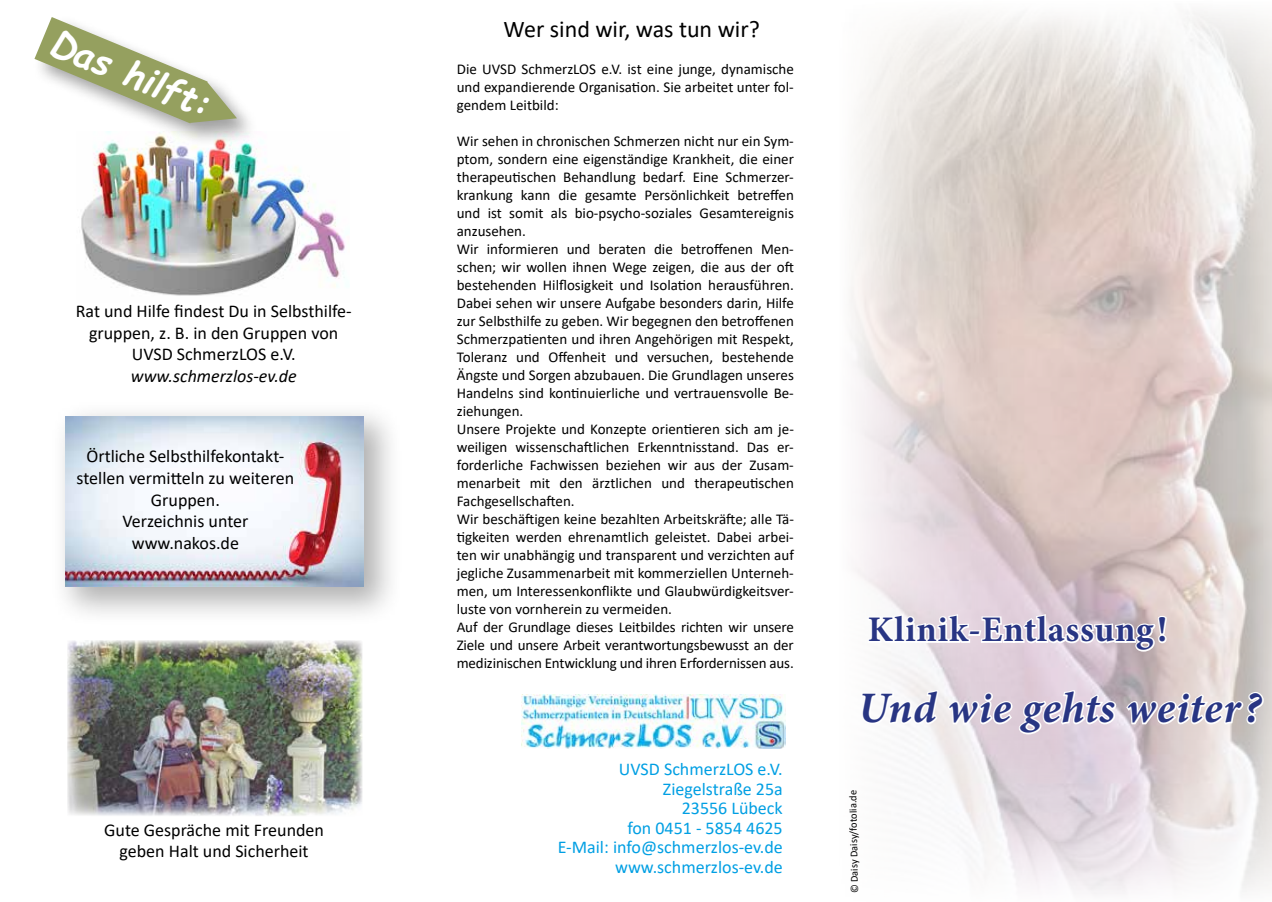
<style>
.page{position:relative;width:1272px;height:902px;background:#fff}
.page>*{position:absolute;margin:0;border:0;box-sizing:border-box;transform-origin:0 0}
.t1{font:italic 700 43.5px "Minion Pro";letter-spacing:.02em;color:#283583}
.t2{font:700 36px "Minion Pro";letter-spacing:.02em;color:#283583}
.t3{font:italic 700 36px "Comic Sans MS";color:#fff}
.t4{font:24px "Calibri";color:#000}
.t5{font:18px/21.6px "Calibri";color:#000;text-align:center}
.t6{font:18px/19.5px "Calibri";color:#009fe3;text-align:right}
.t7{font:italic 18px "Calibri";color:#000}
.t8{font:15px/18px "Calibri";color:#000;text-align:justify}
.t9{font:10.5px "Calibri";color:#000}
</style>
<div class="page">
<img style="left:850px;top:12px;width:421px;height:882px">
<img style="left:521px;top:694px;width:264px;height:54px">
<svg style="left:866px;top:612px;width:302px;height:68px"></svg>
<svg style="left:859px;top:688px;width:80px;height:38px"></svg>
<svg style="left:945px;top:688px;width:172px;height:47px"></svg>
<svg style="left:1124px;top:690px;width:141px;height:36px"></svg>
<img style="left:81px;top:147px;width:264px;height:149px">
<div style="left:32px;top:15px;width:228px;height:132px;background:#000;opacity:.37"></div>
<svg style="left:34px;top:17px;width:203px;height:106px"></svg>
<div style="left:50px;top:400px;width:353px;height:226px;background:#000;opacity:.31"></div>
<img style="left:66px;top:416px;width:297px;height:170px">
<img style="left:67px;top:640px;width:295px;height:176px">
<h2 class="t3" style="left:63px;top:15px;width:172px;rotate:23deg">Das hilft:</h2>
<p class="t5" style="left:76px;top:300px;width:277px">Rat und Hilfe findest Du in Selbsthilfe&shy;gruppen, z. B. in den Gruppen von<br>UVSD SchmerzLOS e.V.</p>
<p class="t7" style="left:131px;top:363px;width:167px">www.schmerzlos-ev.de</p>
<p class="t5" style="left:77px;top:445px;width:219px">Örtliche Selbsthilfekontakt&shy;stellen vermitteln zu weiteren<br>Gruppen.<br>Verzeichnis unter www.nakos.de</p>
<p class="t5" style="left:104px;top:818px;width:221px">Gute Gespräche mit Freunden geben Halt und Sicherheit</p>
<h3 class="t4" style="left:503px;top:13px;width:258px">Wer sind wir, was tun wir?</h3>
<p class="t8" style="left:457px;top:60px;width:338px">Die UVSD SchmerzLOS e.V. ist eine junge, dynamische und expandierende Organisation. Sie arbeitet unter fol&shy;gendem Leitbild:</p>
<p class="t8" style="left:457px;top:132px;width:338px;text-align:left">Wir sehen in chronischen Schmerzen nicht nur ein Sym&shy;ptom, sondern eine eigenständige Krankheit, die einer therapeutischen Behandlung bedarf. Eine Schmerzer&shy;krankung kann die gesamte Persönlichkeit betreffen und ist somit als bio-psycho-soziales Gesamtereignis anzusehen.<br>Wir informieren und beraten die betroffenen Men&shy;schen; wir wollen ihnen Wege zeigen, die aus der oft bestehenden Hilflosigkeit und Isolation herausführen.<br>Dabei sehen wir unsere Aufgabe besonders darin, Hilfe zur Selbsthilfe zu geben. Wir begegnen den betroffenen Schmerzpatienten und ihren Angehörigen mit Respekt, Toleranz und Offenheit und versuchen, bestehende Ängste und Sorgen abzubauen. Die Grundlagen unseres Handelns sind kontinuierliche und vertrauensvolle Be&shy;ziehungen.<br>Unsere Projekte und Konzepte orientieren sich am je&shy;weiligen wissenschaftlichen Erkenntnisstand. Das er&shy;forderliche Fachwissen beziehen wir aus der Zusam&shy;menarbeit mit den ärztlichen und therapeutischen Fachgesellschaften.<br>Wir beschäftigen keine bezahlten Arbeitskräfte; alle Tä&shy;tigkeiten werden ehrenamtlich geleistet. Dabei arbei&shy;ten wir unabhängig und transparent und verzichten auf jegliche Zusammenarbeit mit kommerziellen Unterneh&shy;men, um Interessenkonflikte und Glaubwürdigkeitsver&shy;luste von vornherein zu vermeiden.<br>Auf der Grundlage dieses Leitbildes richten wir unsere Ziele und unsere Arbeit verantwortungsbewusst an der medizinischen Entwicklung und ihren Erfordernissen aus.</p>
<p class="t6" style="left:557px;top:758px;width:226px">UVSD SchmerzLOS e.V.<br>Ziegelstraße 25a<br>23556 Lübeck<br>fon 0451 - 5854 4625<br>E-Mail: info@schmerzlos-ev.de www.schmerzlos-ev.de</p>
<h2 class="t2" style="left:867px;top:604px;width:301px">Klinik-Entlassung!</h2>
<h1 class="t1" style="left:858px;top:677px;width:404px">Und wie gehts weiter?</h1>
<p class="t9" style="left:847px;top:893px;width:105px;rotate:-91deg">© Daisy Daisy/fotolia.de</p>
</div>
